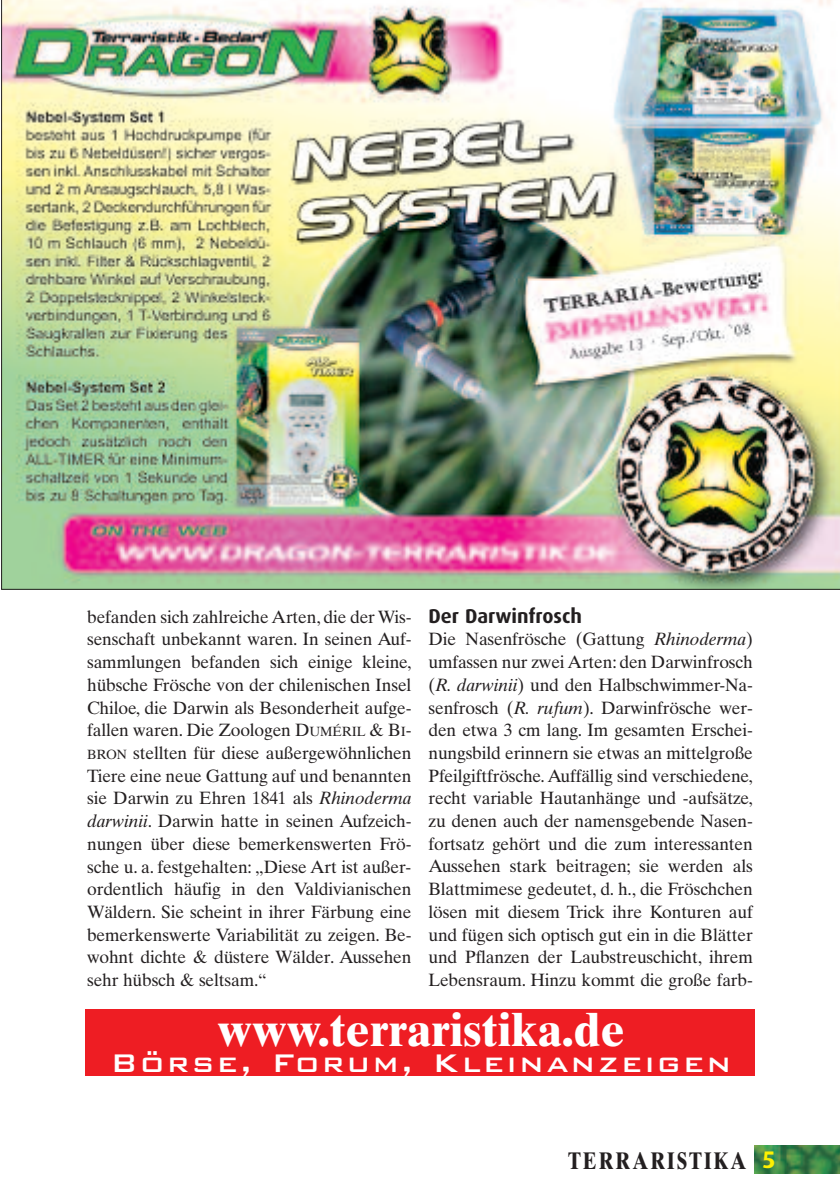
<style>
.page{position:relative;width:840px;height:1191px;background:#fff}
.page>*{position:absolute;margin:0;border:0;box-sizing:border-box;transform-origin:0 0}
.t1{font:700 48px "Times Ten";color:#fff}
.t2{font:500 34px "Bank Gothic BT";letter-spacing:.075em;color:#fff}
.t3{font:24px "Times Ten Bold Os F";letter-spacing:.1em;color:#231f20;scale:.8 1}
.t4{font:700 20px "Dax";color:#231f20}
.t5{font:17.8px/22.6px "Times Ten";letter-spacing:-.01em;color:#231f20;text-align:justify}
.s1{font-size:13.4px}
.s2{font-family:"Times Ten Italic Os F"}
.s3{font-family:"Dax";font-weight:700;color:#fff101}
</style>
<div class="page">
<img style="left:754px;top:1145px;width:85px;height:29px">
<img style="left:1px;top:0;width:838px;height:589px">
<div style="left:85px;top:1009px;width:669px;height:67px;background:#ee1d23"></div>
<p class="t5" style="left:87px;top:607px;width:326px">befanden sich zahlreiche Arten, die der Wis&shy;senschaft unbekannt waren. In seinen Auf&shy;sammlungen befanden sich einige kleine, hübsche Frösche von der chilenischen Insel Chiloe, die Darwin als Besonderheit aufge&shy;fallen waren. Die Zoologen D<span class="s1">UMÉRIL</span> &amp; B<span class="s1">I</span>-<span class="s1">BRON</span> stellten für diese außergewöhnlichen Tiere eine neue Gattung auf und benannten sie Darwin zu Ehren 1841 als <span class="s2">Rhinoderma darwinii</span>. Darwin hatte in seinen Aufzeich&shy;nungen über diese bemerkenswerten Frö&shy;sche u. a. festgehalten: „Diese Art ist außer&shy;ordentlich häufig in den Valdivianischen Wäldern. Sie scheint in ihrer Färbung eine bemerkenswerte Variabilität zu zeigen. Be&shy;wohnt dichte &amp; düstere Wälder. Aussehen sehr hübsch &amp; seltsam.“</p>
<p class="t4" style="left:428px;top:607px;width:155px">Der Darwinfrosch</p>
<p class="t5" style="left:428px;top:630px;width:326px">Die Nasenfrösche (Gattung <span class="s2">Rhinoderma</span>) umfassen nur zwei Arten: den Darwinfrosch (<span class="s2">R. darwinii</span>) und den Halbschwimmer-Na&shy;senfrosch (<span class="s2">R. rufum</span>). Darwinfrösche wer&shy;den etwa 3 cm lang. Im gesamten Erschei&shy;nungsbild erinnern sie etwas an mittelgroße Pfeilgiftfrösche. Auffällig sind verschiedene, recht variable Hautanhänge und -aufsätze, zu denen auch der namensgebende Nasen&shy;fortsatz gehört und die zum interessanten Aussehen stark beitragen; sie werden als Blattmimese gedeutet, d. h., die Fröschchen lösen mit diesem Trick ihre Konturen auf und fügen sich optisch gut ein in die Blätter und Pflanzen der Laubstreuschicht, ihrem Lebensraum. Hinzu kommt die große farb-</p>
<p class="t1" style="left:217px;top:1012px;width:409px">www.terraristika.de</p>
<p class="t2" style="left:110px;top:1040px;width:621px">Börse, Forum, Kleinanzeigen</p>
<p class="t3" style="left:568px;top:1152px;width:261px">TERRARISTIKA <span class="s3">5</span></p>
</div>
